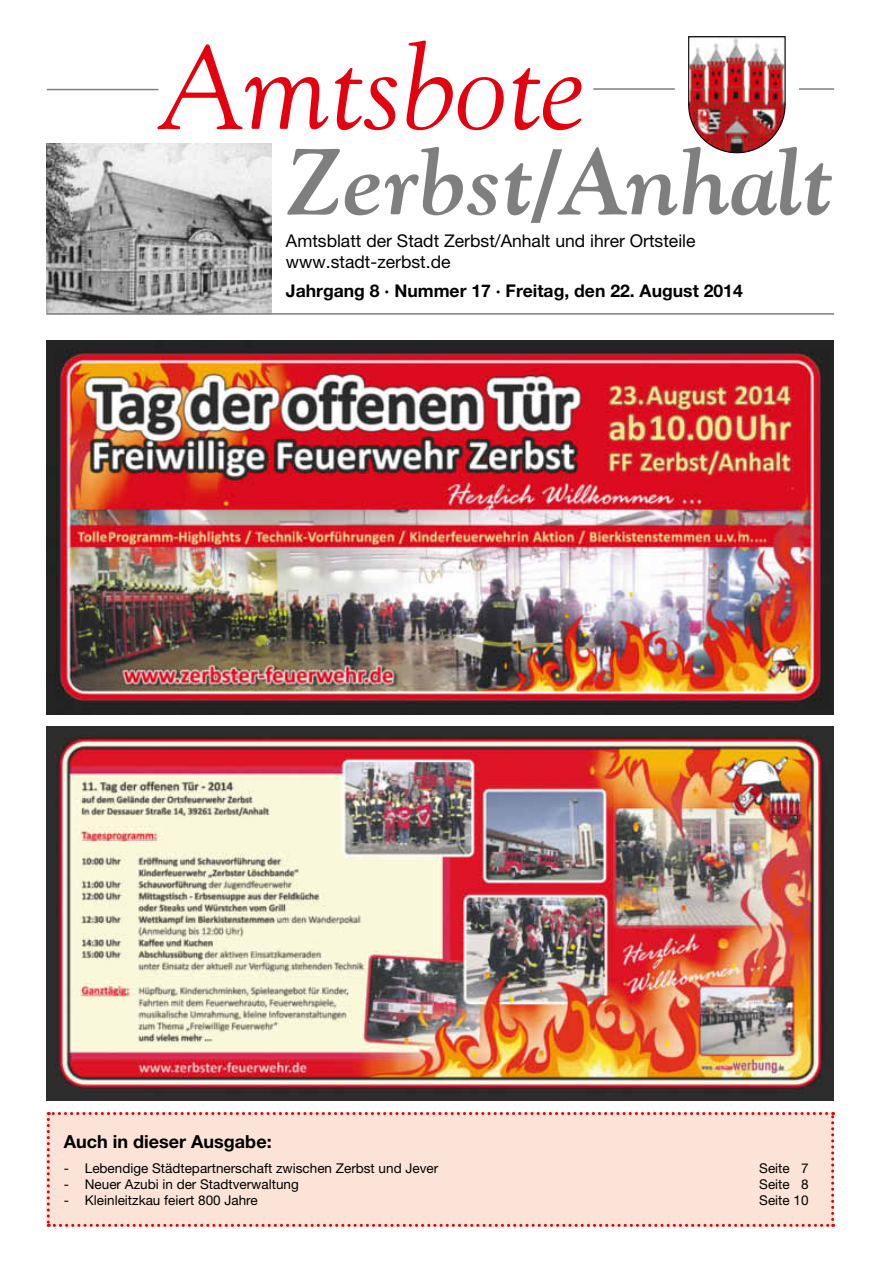
<style>
.page{position:relative;width:881px;height:1263px;background:#fff}
.page>*{position:absolute;margin:0;border:0;box-sizing:border-box;transform-origin:0 0}
.t1{font:italic 118.5px "Goudy";color:#e3000f}
.t2{font:italic 700 93px "Goudy";color:#7f7f7f}
.t3{font:700 18px "Helvetica Neue LT";color:#000}
.t4{font:17.55px/21px "Helvetica Neue LT";color:#000}
.t5{font:700 17.55px "Helvetica Neue LT";color:#000}
.t6{font:13.5px "Helvetica Neue LT";color:#000}
</style>
<div class="page">
<img style="left:47px;top:144px;width:224px;height:169px">
<hr style="left:47px;top:89px;width:111px;height:1px;background:#7f7f7f">
<hr style="left:47px;top:313px;width:786px;height:2px;background:#7f7f7f">
<hr style="left:593px;top:88px;width:81px;height:2px;background:#7f7f7f">
<hr style="left:798px;top:88px;width:35px;height:2px;background:#7f7f7f">
<img style="left:688px;top:36px;width:97px;height:118px">
<img style="left:47px;top:340px;width:786px;height:374px">
<img style="left:47px;top:726px;width:786px;height:374px">
<div style="left:47px;top:1112px;width:786px;height:115px;background:#fce3d7"></div>
<p class="t1" style="left:158px;top:16px;width:429px">Amtsbote</p>
<p class="t2" style="left:286px;top:124px;width:549px">Zerbst/Anhalt</p>
<p class="t4" style="left:286px;top:230px;width:411px">Amtsblatt der Stadt Zerbst/Anhalt und ihrer Ortsteile www.stadt-zerbst.de</p>
<p class="t5" style="left:286px;top:279px;width:458px">Jahrgang 8 · Nummer 17 · Freitag, den 22. August 2014</p>
<p class="t3" style="left:64px;top:1130px;width:209px">Auch in dieser Ausgabe:</p>
<p class="t6" style="left:64px;top:1160px;width:376px">- Lebendige Städtepartnerschaft zwischen Zerbst und Jever</p>
<p class="t6" style="left:759px;top:1160px;width:51px">Seite 7</p>
<p class="t6" style="left:64px;top:1176px;width:236px">- Neuer Azubi in der Stadtverwaltung</p>
<p class="t6" style="left:759px;top:1176px;width:51px">Seite 8</p>
<p class="t6" style="left:64px;top:1192px;width:195px">- Kleinleitzkau feiert 800 Jahre</p>
<p class="t6" style="left:759px;top:1192px;width:51px">Seite 10</p>
</div>
